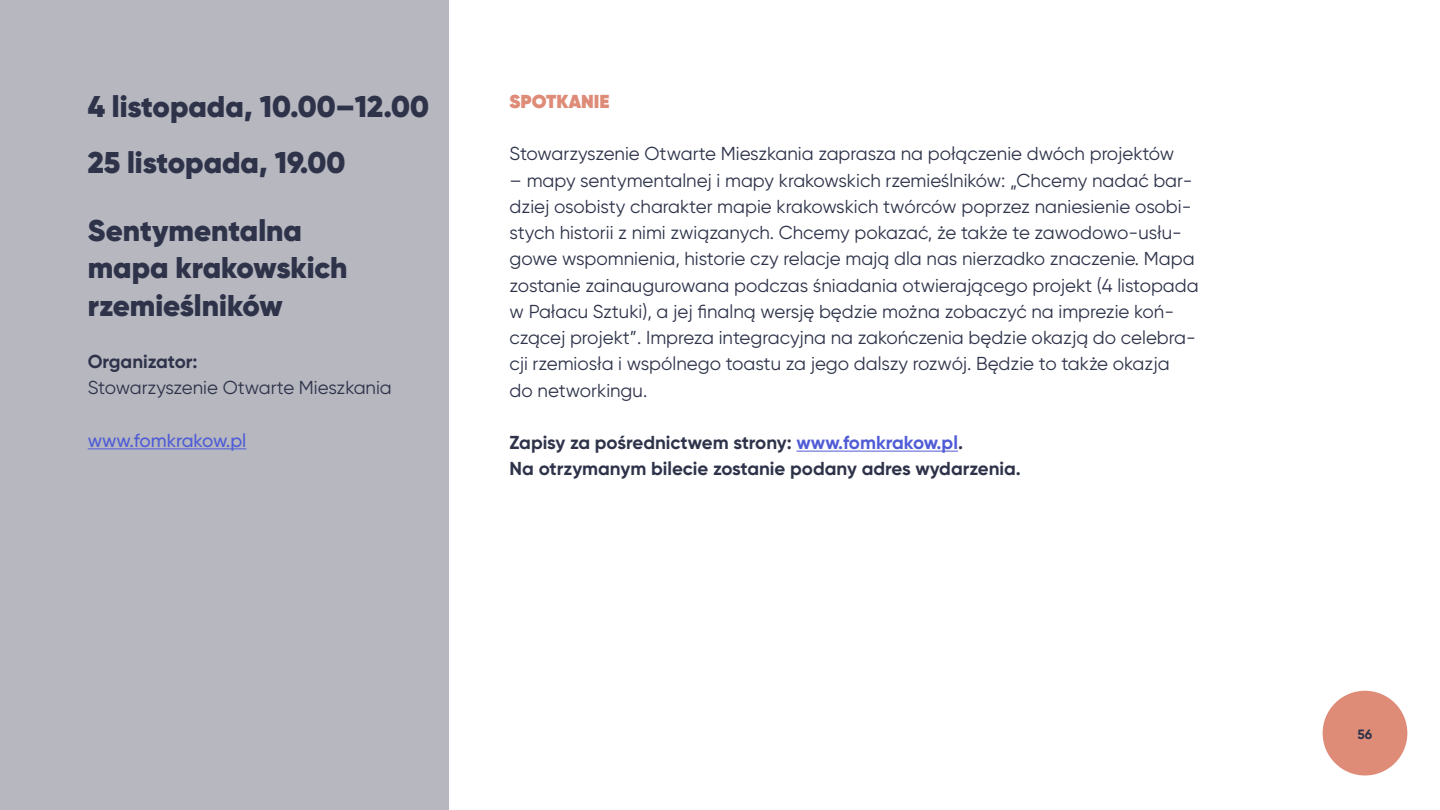
<style>
.page{position:relative;width:1440px;height:810px;background:#fff}
.page>*{position:absolute;margin:0;border:0;box-sizing:border-box;transform-origin:0 0}
.t1{font:900 30px/37.5px "Gilroy";color:#2e334a}
.t2{font:18.75px/26.2px "Gilroy";color:#2e334a}
.t3{font:700 18.75px/26.2px "Gilroy";color:#2e334a}
.t4{font:500 18.75px "Gilroy";color:#4f5cd6}
.t5{font:800 18.75px "Gilroy";color:#de8c78}
.t6{font:700 13.5px "Gilroy";color:#2e334a}
.s1{color:#4f5cd6}
</style>
<div class="page">
<div style="left:1323px;top:691px;width:84px;height:85px;background:#de8c78;border-radius:50%"></div>
<div style="left:0;top:0;width:449px;height:810px;background:#b6b7bf"></div>
<hr style="left:797px;top:451px;width:161px;height:1px;background:#4f5cd6">
<hr style="left:88px;top:448px;width:158px;height:1px;background:#4f5cd6">
<h1 class="t1" style="left:88px;top:78px;width:343px;line-height:56.2px">4 listopada, 10.00–12.00<br>25 listopada, 19.00</h1>
<h1 class="t1" style="left:88px;top:211px;width:261px">Sentymentalna mapa krakowskich rzemieślników</h1>
<p class="t3" style="left:88px;top:348px;width:111px">Organizator:</p>
<p class="t2" style="left:88px;top:375px;width:306px">Stowarzyszenie Otwarte Mieszkania</p>
<p class="t4" style="left:88px;top:429px;width:160px">www.fomkrakow.pl</p>
<p class="t5" style="left:510px;top:89px;width:102px">SPOTKANIE</p>
<p class="t2" style="left:510px;top:141px;width:666px">Stowarzyszenie Otwarte Mieszkania zaprasza na połączenie dwóch projektów</p>
<p class="t2" style="left:510px;top:167px;width:691px">– mapy sentymentalnej i mapy krakowskich rzemieślników: „Chcemy nadać bar&shy;dziej osobisty charakter mapie krakowskich twórców poprzez naniesienie osobi&shy;stych historii z nimi zwią zanych. Chcemy pokazać, że także te zawodowo-usłu&shy;gowe wspomnienia, historie czy relacje mają dla nas nierzadko znaczenie. Mapa zostanie zainaugurowana podczas śniadania otwierającego projekt (4 listopada w Pałacu Sztuki), a jej finalną wersję będzie można zobaczyć na imprezie koń - czącej projekt”. Impreza integracyjna na zakończenia będzie okazją do celebra&shy;cji rzemiosła i wspólnego toastu za jego dalszy rozwój. Będzie to także okazja<br>do networkingu.</p>
<p class="t3" style="left:510px;top:429px;width:513px">Zapisy za pośrednictwem strony: <span class="s1">www.fomkrakow.pl</span>.<br>Na otrzymanym bilecie zostanie podany adres wydarzenia.</p>
<p class="t6" style="left:1358px;top:725px;width:16px">56</p>
</div>
